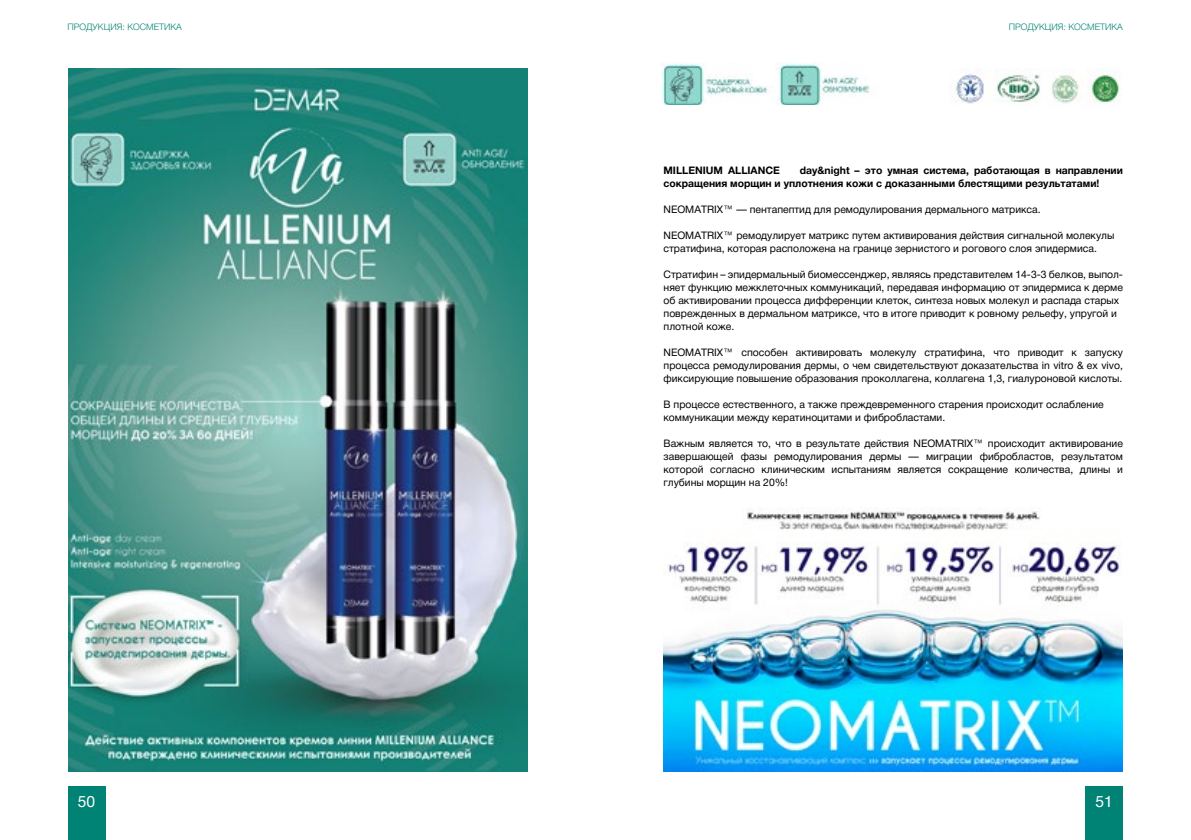
<style>
.page{position:relative;width:1191px;height:840px;background:#fff}
.page>*{position:absolute;margin:0;border:0;box-sizing:border-box;transform-origin:0 0}
.t1{font:15.6px "Helvetica Neue Cyr";color:#fff}
.t2{font:10.4px/13px "Helvetica Neue Cyr";color:#000}
.t3{font:700 10.4px/13px "Helvetica Neue Cyr";color:#000}
.t4{font:300 9px "Helvetica Neue Cyr";color:#008375}
</style>
<div class="page">
<div style="left:68px;top:785px;width:37px;height:54px;background:#008375"></div>
<div style="left:1085px;top:785px;width:38px;height:54px;background:#008375"></div>
<img style="left:949px;top:68px;width:172px;height:36px">
<img style="left:68px;top:68px;width:459px;height:703px">
<img style="left:663px;top:509px;width:460px;height:261px">
<img style="left:661px;top:63px;width:209px;height:41px">
<p class="t4" style="left:68px;top:22px;width:116px">ПРОДУКЦИЯ: КОСМЕТИКА</p>
<p class="t4" style="left:1008px;top:22px;width:116px">ПРОДУКЦИЯ: КОСМЕТИКА</p>
<p class="t3" style="left:663px;top:164px;width:461px;text-indent:136px">day&amp;night – это умная система, работающая в направлении сокращения морщин и уплотнения кожи с доказанными блестящими результатами!</p>
<p class="t2" style="left:663px;top:203px;width:379px">NEOMATRIX™ — пентапептид для ремодулирования дермального матрикса.</p>
<p class="t2" style="left:663px;top:229px;width:452px">NEOMATRIX™ ремодулирует матрикс путем активирования действия сигнальной молекулы стратифина, которая расположена на границе зернистого и рогового слоя эпидермиса.</p>
<p class="t2" style="left:663px;top:268px;width:461px">Стратифин – эпидермальный биомессенджер, являясь представителем 14-3-3 белков, выпол&shy;няет функцию межклеточных коммуникаций, передавая информацию от эпидермиса к дерме об активировании процесса дифференции клеток, синтеза новых молекул и распада старых поврежденных в дермальном матриксе, что в итоге приводит к ровному рельефу, упругой и плотной коже.</p>
<p class="t2" style="left:663px;top:346px;width:461px;text-align:justify">NEOMATRIX™ способен активировать молекулу стратифина, что приводит к запуску процесса ремодулирования дермы, о чем свидетельствуют доказательства in vitro &amp; ex vivo, фиксирующие повышение образования проколлагена, коллагена 1,3, гиалуроновой кислоты.</p>
<p class="t2" style="left:663px;top:398px;width:442px">В процессе естественного, а также преждевременного старения происходит ослабление коммуникации между кератиноцитами и фибробластами.</p>
<p class="t2" style="left:663px;top:437px;width:461px;text-align:justify">Важным является то, что в результате действия NEOMATRIX™ происходит активирование завершающей фазы ремодулирования дермы — миграции фибробластов, результатом которой согласно клиническим испытаниям является сокращение количества, длины и глубины морщин на 20%!</p>
<p class="t3" style="left:663px;top:164px;width:118px">MILLENIUM ALLIANCE</p>
<h1 class="t1" style="left:78px;top:792px;width:19px">50</h1>
<h1 class="t1" style="left:1095px;top:792px;width:19px">51</h1>
</div>
